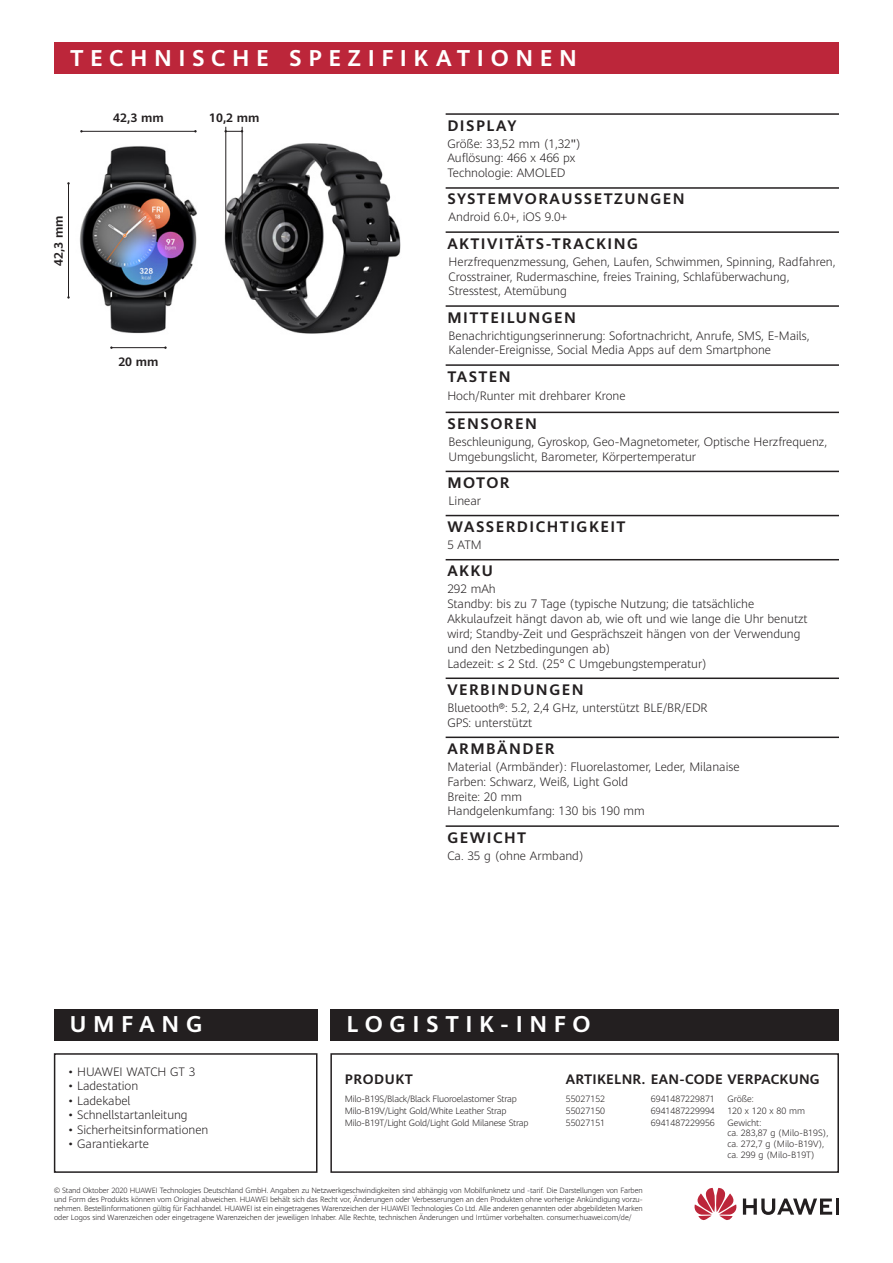
<style>
.page{position:relative;width:893px;height:1263px;background:#fff}
.page>*{position:absolute;margin:0;border:0;box-sizing:border-box;transform-origin:0 0}
.t1{font:700 22.5px "Huawei Sans";letter-spacing:.29em;color:#fff}
.t2{font:700 15px "Huawei Sans";letter-spacing:.1em;color:#231f20}
.t3{font:700 13.5px "Huawei Sans";letter-spacing:.02em;color:#231f20}
.t4{font:700 13.5px "Huawei Sans";letter-spacing:.05em;color:#231f20}
.t5{font:300 12px/14.9px "Huawei Sans";color:#231f20}
.t6{font:700 12px "Huawei Sans";color:#231f20}
.t7{font:300 9px/10.8px "Huawei Sans";color:#231f20}
.t8{font:300 9px "Huawei Sans";letter-spacing:-.02em;color:#231f20}
.t9{font:300 7.5px/9px "Huawei Sans";letter-spacing:-.01em;color:#231f20;text-align:justify}
.s1{font-weight:400}
</style>
<div class="page">
<div style="left:54px;top:43px;width:785px;height:31px;background:#bc263a"></div>
<img style="left:224px;top:140px;width:177px;height:194px">
<svg style="left:224px;top:130px;width:18px;height:3px"></svg>
<hr style="left:225px;top:127px;width:1px;height:106px;background:#231f20">
<hr style="left:242px;top:127px;width:1px;height:106px;background:#231f20">
<hr style="left:68px;top:183px;width:1px;height:114px;background:#231f20">
<hr style="left:81px;top:131px;width:114px;height:1px;background:#231f20">
<hr style="left:111px;top:347px;width:54px;height:1px;background:#231f20">
<hr style="left:446px;top:113px;width:393px;height:2px;background:#231f20">
<hr style="left:446px;top:187px;width:393px;height:2px;background:#231f20">
<hr style="left:446px;top:231px;width:393px;height:2px;background:#231f20">
<hr style="left:446px;top:305px;width:393px;height:2px;background:#231f20">
<hr style="left:446px;top:364px;width:393px;height:2px;background:#231f20">
<hr style="left:446px;top:412px;width:393px;height:1px;background:#231f20">
<hr style="left:446px;top:471px;width:393px;height:1px;background:#231f20">
<hr style="left:446px;top:515px;width:393px;height:1px;background:#231f20">
<hr style="left:446px;top:559px;width:393px;height:1px;background:#231f20">
<hr style="left:446px;top:677px;width:393px;height:2px;background:#231f20">
<hr style="left:446px;top:736px;width:393px;height:2px;background:#231f20">
<hr style="left:446px;top:825px;width:393px;height:2px;background:#231f20">
<hr style="left:836px;top:1198px;width:3px;height:16px;background:#231f20">
<svg style="left:743px;top:1198px;width:89px;height:17px"></svg>
<svg style="left:694px;top:1188px;width:43px;height:32px"></svg>
<div style="left:54px;top:1008px;width:264px;height:32px;background:#231f20"></div>
<div style="left:330px;top:1008px;width:509px;height:32px;background:#231f20"></div>
<div style="left:54px;top:1053px;width:263px;height:120px;border:2px solid #231f20"></div>
<div style="left:330px;top:1053px;width:509px;height:120px;border:2px solid #231f20"></div>
<img style="left:79px;top:146px;width:118px;height:188px">
<h1 class="t1" style="left:70px;top:46px;width:508px">TECHNISCHE SPEZIFIKATIONEN</h1>
<p class="t6" style="left:52px;top:266px;width:52px;rotate:-90deg">42,3 mm</p>
<p class="t6" style="left:113px;top:111px;width:52px">42,3 mm</p>
<p class="t6" style="left:209px;top:111px;width:52px">10,2 mm</p>
<p class="t6" style="left:118px;top:355px;width:42px">20 mm</p>
<p class="t2" style="left:447px;top:117px;width:70px">DISPLAY</p>
<p class="t5" style="left:447px;top:137px;width:135px">Größe: 33,52 mm (1,32<span class="s1">"</span>)<br>Auflösung: 466 x 466 px<br>Technologie: AMOLED</p>
<p class="t2" style="left:447px;top:191px;width:239px">SYSTEMVORAUSSETZUNGEN</p>
<p class="t5" style="left:449px;top:209px;width:120px">Android 6.0+, iOS 9.0+</p>
<p class="t2" style="left:447px;top:235px;width:192px">AKTIVITÄTS-TRACKING</p>
<p class="t5" style="left:449px;top:253px;width:388px">Herzfrequenzmessung, Gehen, Laufen, Schwimmen, Spinning, Radfahren,<br>Crosstrainer, Rudermaschine, freies Training, Schlafüberwachung,<br>Stresstest, Atemübung</p>
<p class="t2" style="left:447px;top:309px;width:130px">MITTEILUNGEN</p>
<p class="t5" style="left:449px;top:327px;width:362px">Benachrichtigungserinnerung: Sofortnachricht, Anrufe, SMS, E-Mails,<br>Kalender-Ereignisse, Social Media Apps auf dem Smartphone</p>
<p class="t2" style="left:447px;top:368px;width:65px">TASTEN</p>
<p class="t5" style="left:447px;top:387px;width:180px">Hoch/Runter mit drehbarer Krone</p>
<p class="t2" style="left:447px;top:415px;width:91px">SENSOREN</p>
<p class="t5" style="left:449px;top:434px;width:380px">Beschleunigung, Gyroskop, Geo-Magnetometer, Optische Herz frequenz,<br>Umgebungslicht, Barometer, Körpertemperatur</p>
<p class="t2" style="left:447px;top:474px;width:64px">MOTOR</p>
<p class="t5" style="left:449px;top:493px;width:34px">Linear</p>
<p class="t2" style="left:447px;top:518px;width:180px">WASSERDICHTIGKEIT</p>
<p class="t5" style="left:447px;top:537px;width:36px">5 ATM</p>
<p class="t2" style="left:447px;top:563px;width:47px">AKKU</p>
<p class="t5" style="left:447px;top:581px;width:362px">292 mAh<br>Standby: bis zu 7 Tage (typische Nutzung; die tatsächliche Akkulaufzeit hängt davon ab, wie oft und wie lange die Uhr benutzt wird; Standby-Zeit und Gesprächszeit hängen von der Verwendung und den Netzbedingungen ab)<br>Ladezeit: ≤ 2 Std. (25° C Umgebungstemperatur)</p>
<p class="t2" style="left:447px;top:681px;width:138px">VERBINDUNGEN</p>
<p class="t5" style="left:447px;top:700px;width:262px">Bluetooth®: 5.2, 2,4 GHz, unterstützt BLE/BR/EDR<br>GPS: unterstützt</p>
<p class="t2" style="left:447px;top:740px;width:109px">ARMBÄNDER</p>
<p class="t5" style="left:447px;top:759px;width:294px">Material (Armbänder): Fluorelastomer, Leder, Milanaise Farben: Schwarz, Weiß, Light Gold<br>Breite: 20 mm<br>Handgelenkumfang: 130 bis 190 mm</p>
<p class="t2" style="left:447px;top:829px;width:80px">GEWICHT</p>
<p class="t5" style="left:447px;top:847px;width:138px">Ca. 35 g (ohne Armband)</p>
<h1 class="t1" style="left:70px;top:1012px;width:134px">UMFANG</h1>
<h1 class="t1" style="left:346px;top:1012px;width:246px">LOGISTIK-INFO</h1>
<p class="t5" style="left:68px;top:1065px;width:129px">• HUAWEI WATCH GT 3</p>
<p class="t5" style="left:68px;top:1078px;width:72px">• Ladestation</p>
<p class="t5" style="left:68px;top:1092px;width:64px">• Ladekabel</p>
<p class="t5" style="left:68px;top:1107px;width:121px">• Schnellstartanleitung</p>
<p class="t5" style="left:68px;top:1121px;width:142px">• Sicherheitsinformationen</p>
<p class="t5" style="left:68px;top:1136px;width:82px">• Garantiekarte</p>
<p class="t4" style="left:345px;top:1071px;width:70px">PRODUKT</p>
<p class="t3" style="left:566px;top:1071px;width:255px">ARTIKELNR. EAN-CODE VERPACKUNG</p>
<p class="t8" style="left:345px;top:1092px;width:174px">Milo-B19S/Black/Black Fluoroelastomer Strap</p>
<p class="t7" style="left:566px;top:1093px;width:41px">55027152</p>
<p class="t7" style="left:651px;top:1093px;width:65px">6941487229871</p>
<p class="t7" style="left:727px;top:1094px;width:28px">Größe:</p>
<p class="t8" style="left:345px;top:1104px;width:163px">Milo-B19V/Light Gold/White Leather Strap</p>
<p class="t7" style="left:566px;top:1105px;width:41px">55027150</p>
<p class="t7" style="left:651px;top:1105px;width:65px">6941487229994</p>
<p class="t7" style="left:727px;top:1105px;width:79px">120 x 120 x 80 mm</p>
<p class="t8" style="left:345px;top:1116px;width:185px">Milo-B19T/Light Gold/Light Gold Milanese Strap</p>
<p class="t7" style="left:566px;top:1116px;width:41px">55027151</p>
<p class="t7" style="left:651px;top:1116px;width:65px">6941487229956</p>
<p class="t7" style="left:727px;top:1116px;width:102px">Gewicht:<br>ca. 283,87 g (Milo-B19S), ca. 272,7 g (Milo-B19V), ca. 299 g (Milo-B19T)</p>
<p class="t9" style="left:54px;top:1186px;width:590px">© Stand Oktober 2020 HUAWEI Technologies Deutschland GmbH. Angaben zu Netzwerkgeschwindigkeiten sind abhängig von Mobilfunknetz und -tarif. Die Darstellungen von Farben und Form des Produkts können vom Original abweichen. HUAWEI behält sich das Recht vor, Änderungen oder Verbesserungen an den Produkten ohne vorherige Ankündigung vorzu&shy;nehmen. Bestellinformationen gültig für Fachhandel. HUAWEI ist ein eingetragenes Warenzeichen der HUAWEI Technologies Co Ltd. Alle anderen genannten oder abgebildeten Marken oder Logos sind Warenzeichen oder eingetragene Warenzeichen der jeweiligen Inhaber. Alle Rechte, technischen Änderungen und Irrtümer vorbehalten. consumer.huawei.com/de/</p>
</div>
